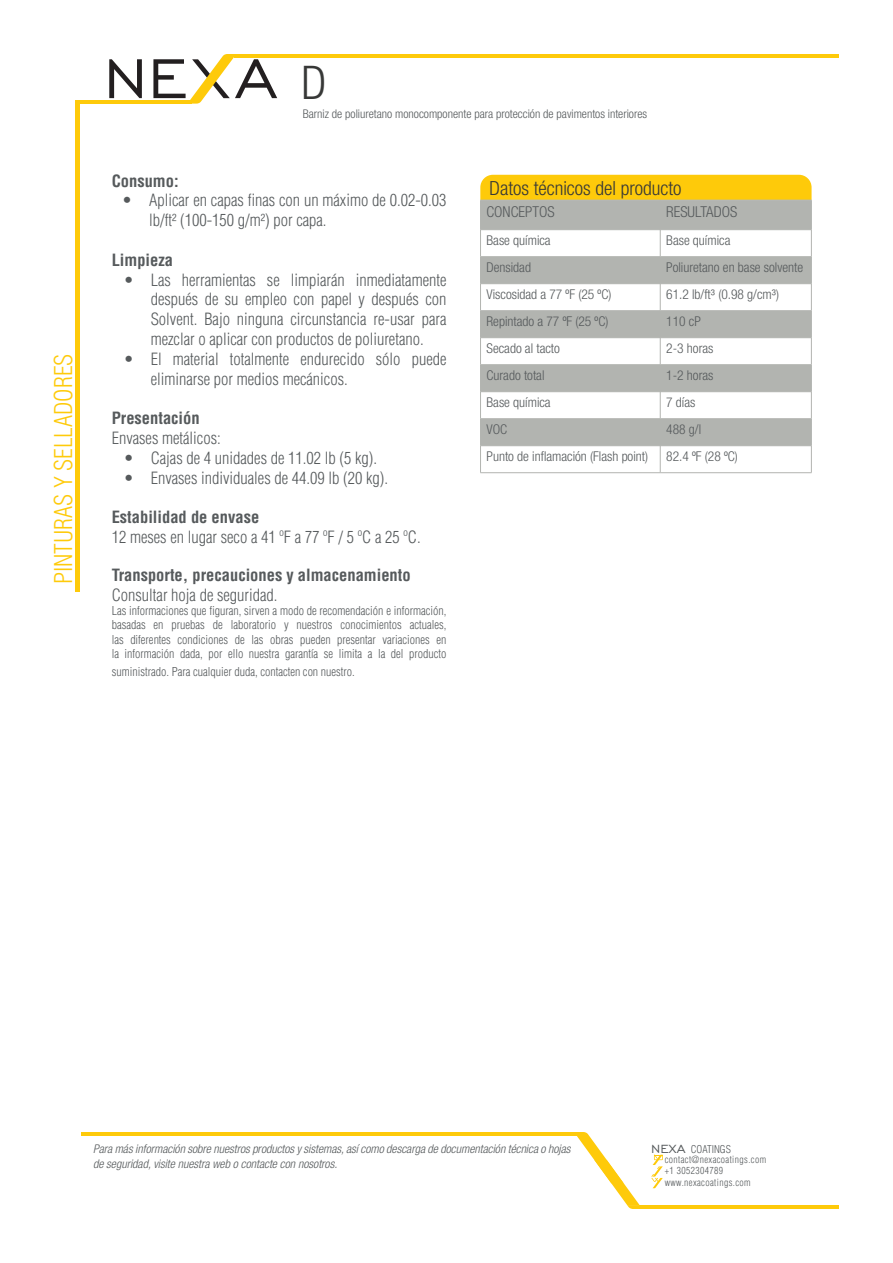
<style>
.page{position:relative;width:893px;height:1263px;background:#fff}
.page>*{position:absolute;margin:0;border:0;box-sizing:border-box;transform-origin:0 0}
.t1{font:300 condensed 46.5px "Helvetica Neue LT Com";color:#373837}
.t2{font:300 condensed 24px "Helvetica LT Std";color:#feca0a}
.t3{font:300 condensed 19.5px "Helvetica Neue LT Com";color:#373837}
.t4{font:300 condensed 16.5px/19.8px "Helvetica LT Std";color:#565a5c}
.t5{font:700 condensed 16.5px "Helvetica LT Std";color:#565a5c}
.t6{font:300 condensed 15px "Helvetica Neue LT Com";color:#565a5c}
.t7{font:300 condensed 13.5px "Helvetica Neue LT Com";color:#565a5c}
.t8{font:300 condensed 12px/14.4px "Helvetica LT Std";color:#565a5c;text-align:justify}
.t9{font:italic 300 condensed 12px "Helvetica Neue LT Com";color:#565a5c}
.t10{font:300 condensed 12px "Helvetica Neue LT Com";color:#565a5c}
.t11{font:300 condensed 10.5px "Helvetica LT Std";color:#565a5c}
.t12{font:300 condensed 9.6px "Helvetica LT Std";letter-spacing:.04em;color:#565a5c}
.s1{font-family:"Engravers Gothic BT";font-weight:400;font-stretch:normal;font-size:15px}
</style>
<div class="page">
<svg style="left:575px;top:1133px;width:65px;height:76px"></svg>
<hr style="left:81px;top:1133px;width:496px;height:2px;background:#feca0a">
<hr style="left:639px;top:1205px;width:200px;height:4px;background:#feca0a">
<svg style="left:651px;top:1155px;width:12px;height:33px"></svg>
<svg style="left:109px;top:59px;width:33px;height:39px"></svg>
<svg style="left:153px;top:54px;width:124px;height:50px"></svg>
<hr style="left:234px;top:54px;width:605px;height:3px;background:#feca0a">
<hr style="left:75px;top:100px;width:116px;height:4px;background:#feca0a">
<div style="left:75px;top:102px;width:5px;height:490px;background:#feca0a"></div>
<svg style="left:480px;top:175px;width:332px;height:297px"></svg>
<hr style="left:480px;top:472px;width:180px;height:1px;background:#b2b4b0">
<hr style="left:660px;top:472px;width:152px;height:1px;background:#b2b4b0">
<p class="t2" style="left:48px;top:584px;width:232px;rotate:-90deg">PINTURAS Y SELLADORES</p>
<p class="t1" style="left:301px;top:56px;width:26px">D</p>
<p class="t10" style="left:303px;top:107px;width:346px">Barniz de poliuretano monocomponente para protección de pavimentos interiores</p>
<p class="t5" style="left:112px;top:170px;width:68px">Consumo:</p>
<p class="t4" style="left:149px;top:190px;width:299px;text-indent:-27px">• Aplicar en capas finas con un máximo de 0.02-0.03 lb/ft² (100-150 g/m²) por capa.</p>
<p class="t5" style="left:112px;top:249px;width:63px">Limpieza</p>
<p class="t4" style="left:151px;top:270px;width:297px;text-align:justify;text-indent:-27px">• Las herramientas se limpiarán inmediatamente después de su empleo con papel y después con Solvent. Bajo ninguna circunstancia re-usar para mezclar o aplicar con productos de poliuretano.</p>
<p class="t4" style="left:151px;top:349px;width:297px;text-indent:-27px">• El material totalmente endurecido sólo puede eliminarse por medios mecánicos.</p>
<p class="t5" style="left:112px;top:408px;width:89px">Presentación</p>
<p class="t4" style="left:112px;top:428px;width:111px">Envases metálicos:</p>
<p class="t4" style="left:124px;top:448px;width:255px">• Cajas de 4 unidades de 11.02 lb (5 kg).</p>
<p class="t4" style="left:124px;top:468px;width:266px">• Envases individuales de 44.09 lb (20 kg).</p>
<p class="t5" style="left:112px;top:507px;width:149px">Estabilidad de envase</p>
<p class="t4" style="left:112px;top:527px;width:310px">12 meses en lugar seco a 41 ºF a 77 ºF / 5 ºC a 25 ºC.</p>
<p class="t5" style="left:112px;top:564px;width:300px">Transporte, precauciones y almacenamiento</p>
<p class="t4" style="left:112px;top:585px;width:167px">Consultar hoja de seguridad.</p>
<p class="t8" style="left:112px;top:603px;width:336px">Las informaciones que figuran, sirven a modo de recomendación e información, basadas en pruebas de laboratorio y nuestros conocimientos actuales, las diferentes condiciones de las obras pueden presentar variaciones en la información dada, por ello nuestra garantía se limita a la del producto</p>
<p class="t8" style="left:112px;top:665px;width:245px">suministrado. Para cualquier duda, contacten con nuestro.</p>
<p class="t3" style="left:490px;top:176px;width:193px">Datos técnicos del producto</p>
<p class="t6" style="left:486px;top:203px;width:70px">CONCEPTOS</p>
<p class="t6" style="left:666px;top:203px;width:73px">RESULTADOS</p>
<p class="t7" style="left:486px;top:233px;width:66px">Base química</p>
<p class="t7" style="left:666px;top:233px;width:66px">Base química</p>
<p class="t7" style="left:486px;top:260px;width:46px">Densidad</p>
<p class="t7" style="left:666px;top:260px;width:138px">Poliuretano en base solvente</p>
<p class="t7" style="left:486px;top:287px;width:126px">Viscosidad a 77 ºF (25 ºC)</p>
<p class="t7" style="left:666px;top:287px;width:114px">61.2 lb/ft³ (0.98 g/cm³)</p>
<p class="t7" style="left:486px;top:314px;width:123px">Repintado a 77 ºF (25 ºC)</p>
<p class="t7" style="left:666px;top:314px;width:36px">110 cP</p>
<p class="t7" style="left:486px;top:341px;width:75px">Secado al tacto</p>
<p class="t7" style="left:666px;top:341px;width:49px">2-3 horas</p>
<p class="t7" style="left:486px;top:368px;width:59px">Curado total</p>
<p class="t7" style="left:666px;top:368px;width:49px">1-2 horas</p>
<p class="t7" style="left:486px;top:395px;width:66px">Base química</p>
<p class="t7" style="left:666px;top:395px;width:31px">7 días</p>
<p class="t7" style="left:486px;top:422px;width:22px">VOC</p>
<p class="t7" style="left:666px;top:422px;width:36px">488 g/l</p>
<p class="t7" style="left:486px;top:449px;width:163px">Punto de inflamación (Flash point)</p>
<p class="t7" style="left:666px;top:449px;width:73px">82.4 ºF (28 ºC)</p>
<p class="t9" style="left:93px;top:1142px;width:479px">Para más información sobre nuestros productos y sistemas, así como descarga de documentación técnica o hojas</p>
<p class="t11" style="left:651px;top:1142px;width:81px"><span class="s1">NEXA</span> COATINGS</p>
<p class="t9" style="left:93px;top:1156px;width:246px">de seguridad, visite nuestra web o contacte con nosotros.</p>
<p class="t12" style="left:665px;top:1153px;width:103px">contact@nexacoatings.com</p>
<p class="t12" style="left:665px;top:1165px;width:60px">+1 3052304789</p>
<p class="t12" style="left:665px;top:1176px;width:87px">www.nexacoatings.com</p>
</div>
